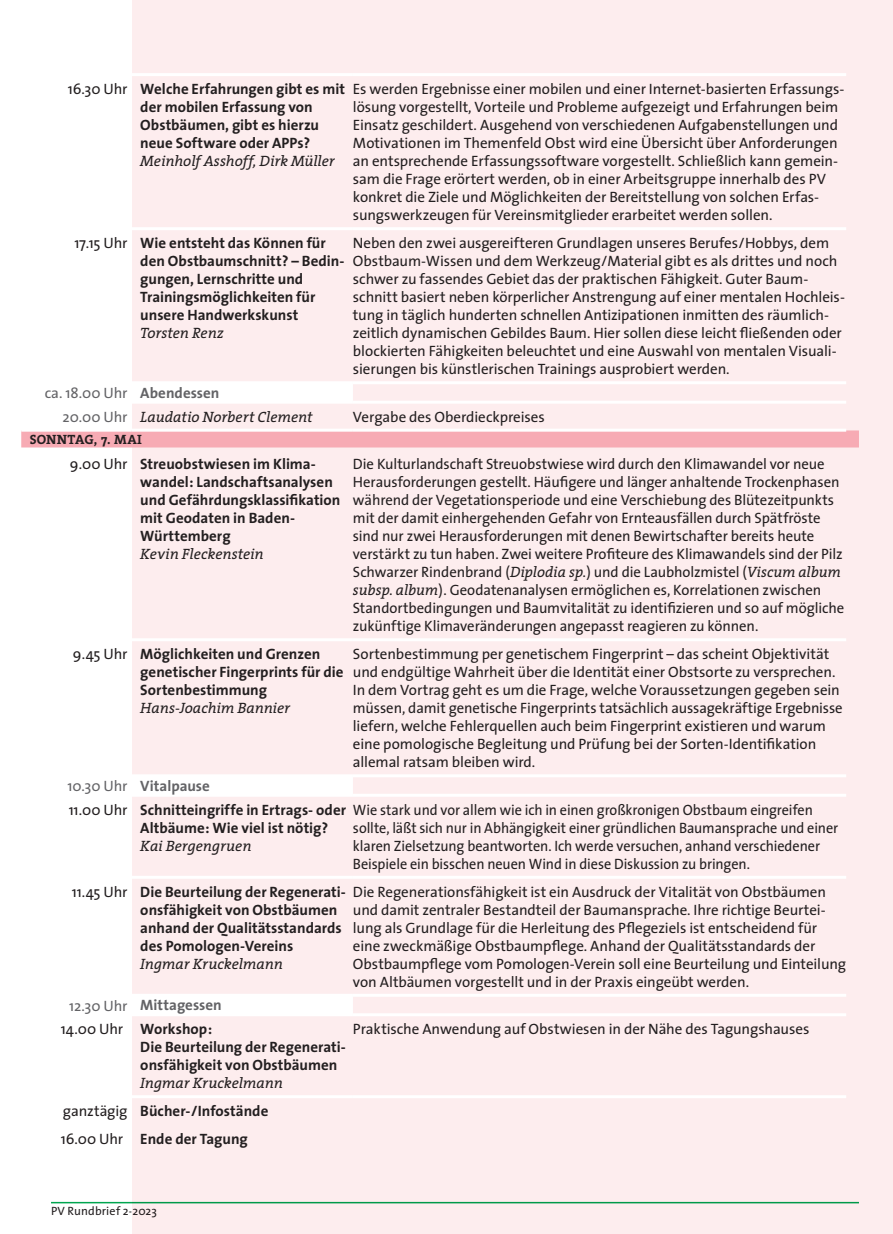
<style>
.page{position:relative;width:893px;height:1234px;background:#fff}
.page>*{position:absolute;margin:0;border:0;box-sizing:border-box;transform-origin:0 0}
._1_Standard{font:15px/18px "The Sans";letter-spacing:-.005em;color:#231f20}
._1_Standard-2{font:700 15px/18px "The Sans";color:#231f20}
._1_Standard-3{font:15px/18px "The Sans";letter-spacing:-.005em;color:#231f20;scale:.95 1}
._1_Standard-4{font:15px "The Sans";letter-spacing:-.01em;color:#636366}
._1_Standard-5{font:700 15px "The Sans";color:#636366}
._1_Standard-6{font:italic 15px "The Serif";letter-spacing:-.005em;color:#231f20}
._3_Kolumne_Programm{font:700 13.5px "The Serif";letter-spacing:.02em;color:#231f20}
.t1{font:12px "The Sans";letter-spacing:.01em;color:#231f20}
.s1{font-family:"The Serif";font-weight:400;font-style:italic}
.s2{font-family:"The Serif";font-style:italic}
</style>
<div class="page">
<hr style="left:51px;top:1201px;width:808px;height:2px;background:#00a54f">
<div style="left:132px;top:0;width:761px;height:1233px;background:#fdedee"></div>
<div style="left:21px;top:430px;width:838px;height:17px;background:#f7abb4"></div>
<div style="left:132px;top:384px;width:221px;height:16px;background:#fff"></div>
<hr style="left:132px;top:73px;width:221px;height:3px;background:#fff">
<hr style="left:353px;top:73px;width:493px;height:3px;background:#fff">
<hr style="left:132px;top:227px;width:221px;height:3px;background:#fff">
<hr style="left:353px;top:227px;width:493px;height:3px;background:#fff">
<hr style="left:132px;top:381px;width:221px;height:3px;background:#fff">
<hr style="left:353px;top:381px;width:493px;height:3px;background:#fff">
<hr style="left:132px;top:400px;width:221px;height:3px;background:#fff">
<hr style="left:353px;top:400px;width:493px;height:3px;background:#fff">
<hr style="left:21px;top:428px;width:111px;height:3px;background:#fff">
<hr style="left:132px;top:428px;width:221px;height:3px;background:#fff">
<hr style="left:353px;top:428px;width:493px;height:3px;background:#fff">
<svg style="left:132px;top:777px;width:221px;height:236px"></svg>
<hr style="left:132px;top:638px;width:221px;height:3px;background:#fff">
<hr style="left:353px;top:638px;width:493px;height:3px;background:#fff">
<hr style="left:132px;top:774px;width:221px;height:3px;background:#fff">
<hr style="left:353px;top:774px;width:493px;height:3px;background:#fff">
<hr style="left:132px;top:793px;width:221px;height:3px;background:#fff">
<hr style="left:353px;top:793px;width:493px;height:3px;background:#fff">
<hr style="left:132px;top:875px;width:221px;height:3px;background:#fff">
<hr style="left:353px;top:875px;width:493px;height:3px;background:#fff">
<hr style="left:132px;top:993px;width:221px;height:3px;background:#fff">
<hr style="left:353px;top:993px;width:493px;height:3px;background:#fff">
<hr style="left:132px;top:1013px;width:221px;height:3px;background:#fff">
<hr style="left:353px;top:1013px;width:493px;height:3px;background:#fff">
<hr style="left:132px;top:1094px;width:221px;height:3px;background:#fff">
<hr style="left:353px;top:1094px;width:493px;height:3px;background:#fff">
<p class="_1_Standard" style="left:68px;top:79px;width:61px">16.30 Uhr</p>
<p class="_1_Standard-2" style="left:140px;top:79px;width:206px">Welche Erfahrungen gibt es mit der mobilen Erfassung von<br>Obstbäumen, gibt es hierzu neue Software oder APPs?<br><span class="s1">Meinholf Asshoff, Dirk Müller</span></p>
<p class="_1_Standard" style="left:353px;top:79px;width:493px">Es werden Ergebnisse einer mobilen und einer Internet-basierten Erfassungs&shy;lösung vorgestellt, Vorteile und Probleme aufgezeigt und Erfahrungen beim Einsatz geschildert. Ausgehend von verschiedenen Aufgabenstellungen und Motivationen im Themenfeld Obst wird eine Übersicht über Anforderungen an entsprechende Erfassungssoftware vorgestellt. Schließlich kann gemein&shy;sam die Frage erörtert werden, ob in einer Arbeitsgruppe innerhalb des PV konkret die Ziele und Möglichkeiten der Bereitstellung von solchen Erfas&shy;sungswerkzeugen für Vereinsmitglieder erarbeitet werden sollen.</p>
<p class="_1_Standard" style="left:74px;top:233px;width:55px">17.15 Uhr</p>
<p class="_1_Standard-2" style="left:140px;top:233px;width:206px">Wie entsteht das Können für den Obstbaumschnitt? – Bedin&shy;gungen, Lernschritte und<br>Trainingsmöglichkeiten für unsere Handwerkskunst<br><span class="s1">Torsten Renz</span></p>
<p class="_1_Standard" style="left:353px;top:233px;width:493px">Neben den zwei ausgereifteren Grundlagen unseres Berufes/Hobbys, dem Obstbaum-Wissen und dem Werkzeug/Material gibt es als drittes und noch schwer zu fassendes Gebiet das der praktischen Fähigkeit. Guter Baum&shy;schnitt basiert neben körperlicher Anstrengung auf einer mentalen Hochleis&shy;tung in täglich hunderten schnellen Antizipationen inmitten des räumlich&shy;zeitlich dynamischen Gebildes Baum. Hier sollen diese leicht fließenden oder blockierten Fähigkeiten beleuchtet und eine Auswahl von mentalen Visuali&shy;sierungen bis künstlerischen Trainings ausprobiert werden.</p>
<p class="_1_Standard-4" style="left:45px;top:380px;width:84px">ca. 18.00 Uhr</p>
<p class="_1_Standard-5" style="left:140px;top:380px;width:81px">Abendessen</p>
<p class="_1_Standard-4" style="left:63px;top:404px;width:66px">20.00 Uhr</p>
<p class="_1_Standard-6" style="left:140px;top:404px;width:174px">Laudatio Norbert Clement</p>
<p class="_1_Standard" style="left:353px;top:407px;width:193px">Vergabe des Oberdieckpreises</p>
<p class="_3_Kolumne_Programm" style="left:30px;top:427px;width:114px">SONNTAG, 7. MAI</p>
<p class="_1_Standard" style="left:70px;top:454px;width:59px">9.00 Uhr</p>
<p class="_1_Standard-2" style="left:140px;top:454px;width:202px">Streuobstwiesen im Klima&shy;wandel: Landschaftsanalysen und Gefährdungsklassifikation mit Geodaten in Baden-<br>Württemberg<br><span class="s1">Kevin Fleckenstein</span></p>
<p class="_1_Standard" style="left:353px;top:454px;width:493px">Die Kulturlandschaft Streuobstwiese wird durch den Klimawandel vor neue Herausforderungen gestellt. Häufigere und länger anhaltende Trockenphasen während der Vegetationsperiode und eine Verschiebung des Blütezeitpunkts mit der damit einhergehenden Gefahr von Ernteausfällen durch Spätfröste sind nur zwei Herausforderungen mit denen Bewirtschafter bereits heute verstärkt zu tun haben. Zwei weitere Profiteure des Klimawandels sind der Pilz Schwarzer Rindenbrand (<span class="s2">Diplodia sp.</span>) und die Laubholzmistel (<span class="s2">Viscum album subsp. album</span>). Geodatenanalysen ermöglichen es, Korrelationen zwischen Standortbedingungen und Baumvitalität zu identifizieren und so auf mögliche zukünftige Klimaveränderungen angepasst reagieren zu können.</p>
<p class="_1_Standard" style="left:73px;top:644px;width:56px">9.45 Uhr</p>
<p class="_1_Standard-2" style="left:140px;top:644px;width:205px">Möglichkeiten und Grenzen genetischer Fingerprints für die<br>Sortenbestimmung<br><span class="s1">Hans-Joachim Bannier</span></p>
<p class="_1_Standard" style="left:353px;top:644px;width:491px">Sortenbestimmung per genetischem Fingerprint – das scheint Objektivität und endgültige Wahrheit über die Identität einer Obstsorte zu versprechen.<br>In dem Vortrag geht es um die Frage, welche Voraussetzungen gegeben sein müssen, damit genetische Fingerprints tatsächlich aussagekräftige Ergebnisse liefern, welche Fehlerquellen auch beim Fingerprint existieren und warum eine pomologische Begleitung und Prüfung bei der Sorten-Identifikation allemal ratsam bleiben wird.</p>
<p class="_1_Standard-4" style="left:67px;top:773px;width:62px">10.30 Uhr</p>
<p class="_1_Standard-5" style="left:140px;top:773px;width:71px">Vitalpause</p>
<p class="_1_Standard" style="left:69px;top:800px;width:60px">11.00 Uhr</p>
<p class="_1_Standard-2" style="left:140px;top:800px;width:207px">Schnitteingriffe in Ertrags- oder<br>Altbäume: Wie viel ist nötig?<br><span class="s1">Kai Bergengruen</span></p>
<p class="_1_Standard-3" style="left:353px;top:800px;width:512px">Wie stark und vor allem wie ich in einen großkronigen Obstbaum eingreifen sollte, läßt sich nur in Abhängigkeit einer gründlichen Baumansprache und einer klaren Zielsetzung beantworten. Ich werde versuchen, anhand verschiedener Beispiele ein bisschen neuen Wind in diese Diskussion zu bringen.</p>
<p class="_1_Standard" style="left:72px;top:882px;width:57px">11.45 Uhr</p>
<p class="_1_Standard-2" style="left:140px;top:882px;width:207px">Die Beurteilung der Regenerati&shy;onsfähigkeit von Obstbäumen anhand der Qualitätsstandards des Pomologen-Vereins<br><span class="s1">Ingmar Kruckelmann</span></p>
<p class="_1_Standard" style="left:353px;top:882px;width:495px">Die Regenerationsfähigkeit ist ein Ausdruck der Vitalität von Obstbäumen und damit zentraler Bestandteil der Baumansprache. Ihre richtige Beurtei&shy;lung als Grundlage für die Herleitung des Pflegeziels ist entscheidend für eine zweckmäßige Obstbaumpflege. Anhand der Qualitätsstandards der Obstbaumpflege vom Pomologen-Verein soll eine Beurteilung und Einteilung von Altbäumen vorgestellt und in der Praxis eingeübt werden.</p>
<p class="_1_Standard-4" style="left:69px;top:992px;width:60px">12.30 Uhr</p>
<p class="_1_Standard-5" style="left:140px;top:992px;width:83px">Mittagessen</p>
<p class="_1_Standard" style="left:61px;top:1019px;width:64px">14.00 Uhr</p>
<p class="_1_Standard-2" style="left:140px;top:1019px;width:207px">Workshop:<br>Die Beurteilung der Regenerati&shy;onsfähigkeit von Obstbäumen<br><span class="s1">Ingmar Kruckelmann</span></p>
<p class="_1_Standard" style="left:353px;top:1019px;width:458px">Praktische Anwendung auf Obstwiesen in der Nähe des Tagungshauses</p>
<p class="_1_Standard" style="left:63px;top:1101px;width:66px">ganztägig</p>
<p class="_1_Standard-2" style="left:140px;top:1101px;width:130px">Bücher-/Infostände</p>
<p class="_1_Standard" style="left:61px;top:1129px;width:64px">16.00 Uhr</p>
<p class="_1_Standard-2" style="left:140px;top:1129px;width:109px">Ende der Tagung</p>
<p class="t1" style="left:51px;top:1200px;width:107px">PV Rundbrief 2-2023</p>
</div>
